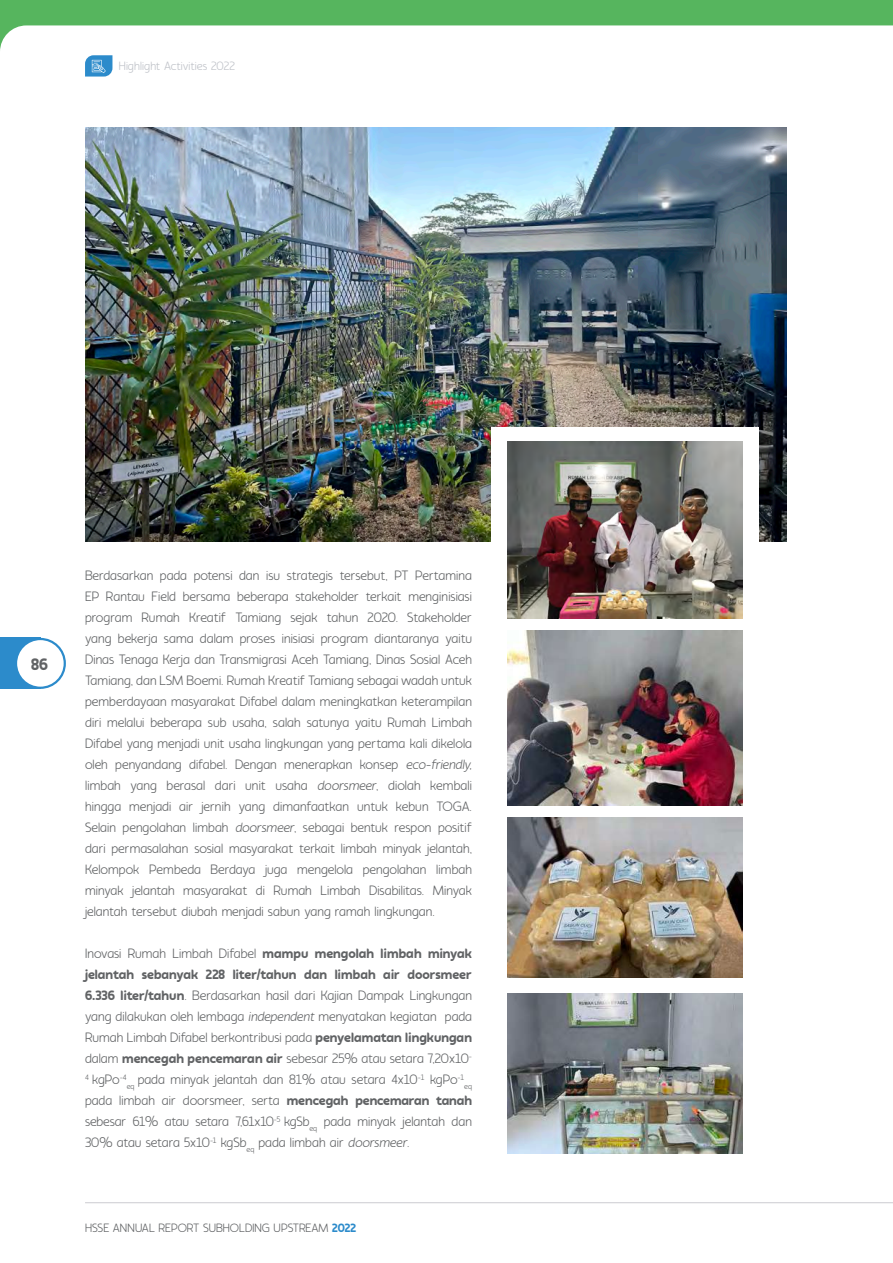
<style>
.page{position:relative;width:893px;height:1263px;background:#fff}
.page>*{position:absolute;margin:0;border:0;box-sizing:border-box;transform-origin:0 0}
.t1{font:700 16.5px "Auro";color:#616365}
.t2{font:13.5px/21px "Auro";color:#616365;text-align:justify}
.t3{font:12px "Auro";color:#616365}
.t4{font:12px "Auro";color:#bfc2c8}
.t5{font:7.8px "Auro";color:#616365}
.s1{font-style:italic}
.s2{font-weight:700}
.s3{font-weight:700;color:#2c8bcb}
</style>
<div class="page">
<img style="left:85px;top:128px;width:702px;height:413px">
<div style="left:491px;top:427px;width:268px;height:761px;background:#fff"></div>
<img style="left:507px;top:442px;width:236px;height:176px">
<img style="left:507px;top:631px;width:236px;height:174px">
<img style="left:507px;top:818px;width:236px;height:160px">
<img style="left:507px;top:993px;width:236px;height:160px">
<div style="left:0;top:638px;width:40px;height:51px;background:#2c8bcb"></div>
<div style="left:16px;top:639px;width:49px;height:49px;background:#fff;border-radius:50%"></div>
<div style="left:15px;top:638px;width:51px;height:51px;border:2px solid #2c8bcb;border-radius:50%"></div>
<hr style="left:85px;top:1202px;width:808px;height:1px;background:#d1d1d6">
<svg style="left:0;top:0;width:893px;height:50px;fill:#56b55e"></svg>
<svg style="left:85px;top:55px;width:27px;height:22px"></svg>
<p class="t4" style="left:119px;top:59px;width:118px">Highlight Activities 2022</p>
<p class="t1" style="left:31px;top:654px;width:18px">86</p>
<p class="t2" style="left:85px;top:565px;width:388px">Berdasarkan pada potensi dan isu strategis tersebut, PT Pertamina EP Rantau Field bersama beberapa stakeholder terkait menginisiasi program Rumah Kreatif Tamiang sejak tahun 2020. Stakeholder yang bekerja sama dalam proses inisiasi program diantaranya yaitu Dinas Tenaga Kerja dan Transmigrasi Aceh Tamiang, Dinas Sosial Aceh Tamiang, dan LSM Boemi. Rumah Kreatif Tamiang sebagai wadah untuk pemberdayaan masyarakat Difabel dalam meningkatkan keterampilan diri melalui beberapa sub usaha, salah satunya yaitu Rumah Limbah Difabel yang menjadi unit usaha lingkungan yang pertama kali dikelola oleh penyandang difabel. Dengan menerapkan konsep <span class="s1">eco-friendly, </span>limbah yang berasal dari unit usaha <span class="s1">doorsmeer</span>, diolah kembali hingga menjadi air jernih yang dimanfaatkan untuk kebun TOGA.<br>Selain pengolahan limbah <span class="s1">doorsmeer</span>, sebagai bentuk respon positif dari permasalahan sosial masyarakat terkait limbah minyak jelantah, Kelompok Pembeda Berdaya juga mengelola pengolahan limbah minyak jelantah masyarakat di Rumah Limbah Disabilitas. Minyak jelantah tersebut diubah menjadi sabun yang ramah lingkungan.</p>
<p class="t2" style="left:85px;top:943px;width:388px">Inovasi Rumah Limbah Difabel <span class="s2">mampu mengolah limbah minyak jelantah sebanyak 228 liter/tahun dan limbah air doorsmeer 6.336 liter/tahun</span>. Berdasarkan hasil dari Kajian Dampak Lingkungan yang dilakukan oleh lembaga <span class="s1">independent</span> menyatakan kegiatan pada Rumah Limbah Difabel berkontribusi pada <span class="s2">penyelamatan lingkungan </span>dalam <span class="s2">mencegah pencemaran air</span> sebesar 25% atau setara 7,20x10<sup>- 4</sup> kgPo<sup>-4</sup><sub>eq</sub> pada minyak jelantah dan 81% atau setara 4x10<sup>-1</sup> kgPo<sup>-1</sup></p>
<p class="t5" style="left:464px;top:1081px;width:9px">eq</p>
<p class="t2" style="left:85px;top:1090px;width:388px">pada limbah air doorsmeer, serta <span class="s2">mencegah pencemaran tanah </span>sebesar 61% atau setara 7,61x10<sup>-5</sup> kgSb<sub>eq</sub> pada minyak jelantah dan 30% atau setara 5x10<sup>-1</sup> kgSb<sub>eq</sub> pada limbah air <span class="s1">doorsmeer</span>.</p>
<p class="t3" style="left:85px;top:1221px;width:273px">HSSE ANNUAL REPORT SUBHOLDING UPSTREAM <span class="s3">2022</span></p>
</div>
